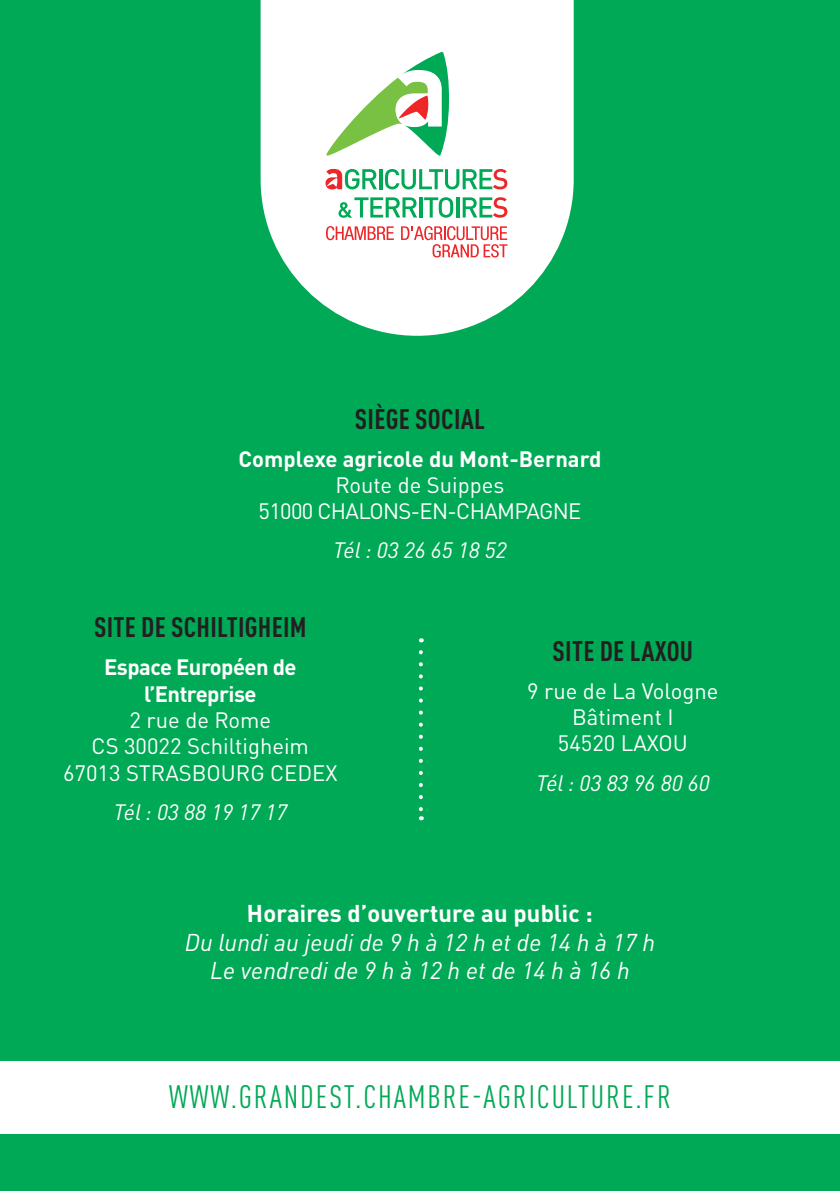
<style>
.page{position:relative;width:840px;height:1191px;background:#fff}
.page>*{position:absolute;margin:0;border:0;box-sizing:border-box;transform-origin:0 0}
.t1{font:condensed 32px "DIN Pro";letter-spacing:.06em;color:#00a955}
.t2{font:700 condensed 28px "DIN Pro";letter-spacing:.01em;color:#231f20}
.t3{font:italic 24px/28.8px "DIN Pro";color:#fff;text-align:center}
.t4{font:700 24px "DIN Pro";color:#fff}
.t5{font:22px/26.4px "DIN Pro";color:#fff;text-align:center}
.t6{font:700 22px/26.4px "DIN Pro";letter-spacing:-.01em;color:#fff;text-align:center}
.t7{font:italic 22px "DIN Pro";color:#fff}
.t8{font:22px/26px "DIN Pro";letter-spacing:-.03em;color:#fff;text-align:center}
</style>
<div class="page">
<div style="left:0;top:0;width:839px;height:1191px;background:#00a955"></div>
<svg style="left:260px;top:0;width:313px;height:336px;background:#ddf3e8"></svg>
<svg style="left:326px;top:226px;width:67px;height:14px"></svg>
<svg style="left:338px;top:197px;width:79px;height:21px"></svg>
<hr style="left:419px;top:197px;width:3px;height:20px;background:#00a955">
<svg style="left:424px;top:197px;width:29px;height:21px"></svg>
<hr style="left:456px;top:197px;width:3px;height:20px;background:#00a955">
<svg style="left:462px;top:197px;width:45px;height:21px"></svg>
<svg style="left:325px;top:169px;width:52px;height:20px"></svg>
<hr style="left:379px;top:169px;width:3px;height:20px;background:#00a955">
<svg style="left:385px;top:169px;width:122px;height:20px"></svg>
<svg style="left:401px;top:226px;width:106px;height:31px;background:#fac1c1"></svg>
<svg style="left:326px;top:52px;width:123px;height:104px;background:#c9e4c4"></svg>
<div style="left:0;top:1061px;width:839px;height:73px;background:#fff"></div>
<svg style="left:418px;top:652px;width:4px;height:168px"></svg>
<p class="t2" style="left:355px;top:398px;width:131px">SIÈGE SOCIAL</p>
<p class="t6" style="left:238px;top:443px;width:364px">Complexe agricole du Mont-Bernard</p>
<p class="t8" style="left:258px;top:469px;width:324px">Route de Suippes<br>51000 CHALONS-EN-CHAMPAGNE</p>
<p class="t7" style="left:333px;top:533px;width:175px">Tél : 03 26 65 18 52</p>
<p class="t2" style="left:94px;top:606px;width:211px">SITE DE SCHILTIGHEIM</p>
<p class="t6" style="left:104px;top:651px;width:194px">Espace Européen de l’Entreprise</p>
<p class="t5" style="left:63px;top:704px;width:276px">2 rue de Rome<br>CS 30022 Schiltigheim<br>67013 STRASBOURG CEDEX</p>
<p class="t7" style="left:113px;top:795px;width:175px">Tél : 03 88 19 17 17</p>
<p class="t2" style="left:552px;top:630px;width:142px">SITE DE LAXOU</p>
<p class="t5" style="left:527px;top:675px;width:193px">9 rue de La Vologne<br>Bâtiment I<br>54520 LAXOU</p>
<p class="t7" style="left:536px;top:765px;width:175px">Tél : 03 83 96 80 60</p>
<p class="t4" style="left:247px;top:893px;width:348px">Horaires d’ouverture au public :</p>
<p class="t3" style="left:184px;top:925px;width:472px">Du lundi au jeudi de 9 h à 12 h et de 14 h à 17 h<br>Le vendredi de 9 h à 12 h et de 14 h à 16 h</p>
<h1 class="t1" style="left:169px;top:1073px;width:328px">WWW.GRANDEST.CHAMBRE-AGRIC</h1>
<h1 class="t1" style="left:551px;top:1073px;width:105px">ULTURE.FR</h1>
</div>
